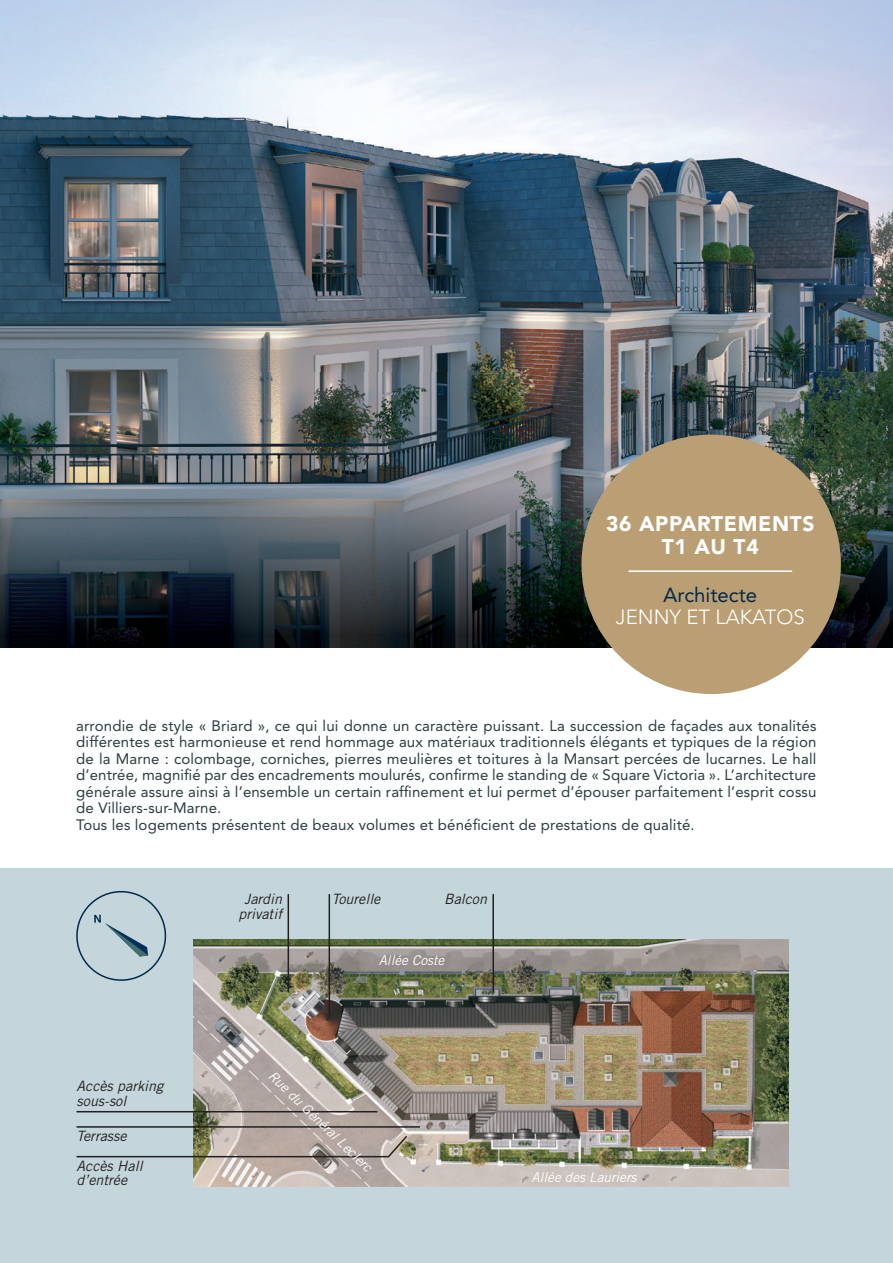
<style>
.page{position:relative;width:893px;height:1263px;background:#fff}
.page>*{position:absolute;margin:0;border:0;box-sizing:border-box;transform-origin:0 0}
.t1{font:900 21px/22.5px "Avenir LT Std";letter-spacing:.03em;color:#fff;text-align:center}
.t2{font:300 20.4px "Avenir LT Std";color:#fff}
.t3{font:20.4px "Avenir LT Std";color:#02294c}
.t4{font:15px/16.5px "Avenir LT Std";letter-spacing:.01em;color:#2a3d3f}
.t5{font:italic 14.25px/14.2px "Trade Gothic LT Std";color:#231f20}
.t6{font:italic 13.5px "Trade Gothic LT Std";color:#fff}
</style>
<div class="page">
<div style="left:0;top:868px;width:893px;height:395px;background:#c4d6db"></div>
<img style="left:0;top:0;width:893px;height:647px">
<div style="left:585px;top:438px;width:252px;height:252px;background:#bb9f74;border-radius:50%"></div>
<div style="left:581px;top:435px;width:260px;height:259px;border:8px solid #bb9f74;border-radius:50%"></div>
<hr style="left:628px;top:570px;width:164px;height:2px;background:#fff">
<div style="left:76px;top:891px;width:90px;height:90px;border:2px solid #02294c;border-radius:50%"></div>
<svg style="left:94px;top:915px;width:54px;height:41px"></svg>
<img style="left:194px;top:939px;width:595px;height:247px">
<hr style="left:77px;top:1111px;width:300px;height:1px;background:#231f20">
<hr style="left:77px;top:1126px;width:343px;height:2px;background:#231f20">
<svg style="left:76px;top:1134px;width:333px;height:24px"></svg>
<hr style="left:288px;top:894px;width:1px;height:98px;background:#231f20">
<hr style="left:492px;top:894px;width:2px;height:98px;background:#231f20">
<hr style="left:329px;top:894px;width:1px;height:123px;background:#231f20">
<h1 class="t1" style="left:606px;top:513px;width:210px">36 APPARTEMENTS<br>T1 AU T4</h1>
<h2 class="t3" style="left:663px;top:583px;width:95px">Architecte</h2>
<h2 class="t2" style="left:616px;top:605px;width:190px">JENNY ET LAKATOS</h2>
<p class="t4" style="left:76px;top:717px;width:742px">arrondie de style « Briard », ce qui lui donne un caractère puissant. La succession de façades aux tonalités différentes est harmonieuse et rend hommage aux matériaux traditionnels élégants et typiques de la région de la Marne : colombage, corniches, pierres meulières et toitures à la Mansart percées de lucarnes. Le hall d’entrée, magnifié par des encadrements moulurés, confirme le standing de « Square Victoria ». L’architecture générale assure ainsi à l’ensemble un certain raffinement et lui permet d’épouser parfaitement l’esprit cossu de Villiers-sur-Marne.<br>Tous les logements présentent de beaux volumes et bénéficient de prestations de qualité.</p>
<p class="t5" style="left:239px;top:892px;width:45px;text-align:center">Jardin privatif</p>
<p class="t5" style="left:332px;top:892px;width:50px">Tourelle</p>
<p class="t5" style="left:444px;top:892px;width:44px">Balcon</p>
<p class="t5" style="left:77px;top:1079px;width:88px">Accès parking sous-sol</p>
<p class="t5" style="left:77px;top:1122px;width:68px;line-height:29.7px">Terrasse<br>Accès Hall</p>
<p class="t5" style="left:77px;top:1173px;width:52px">d’entrée</p>
<p class="t6" style="left:379px;top:952px;width:67px">Allée Coste</p>
<p class="t6" style="left:276px;top:1068px;width:140px;rotate:44deg">Rue du Général Leclerc</p>
<p class="t6" style="left:532px;top:1169px;width:106px">Allée des Lauriers</p>
</div>
